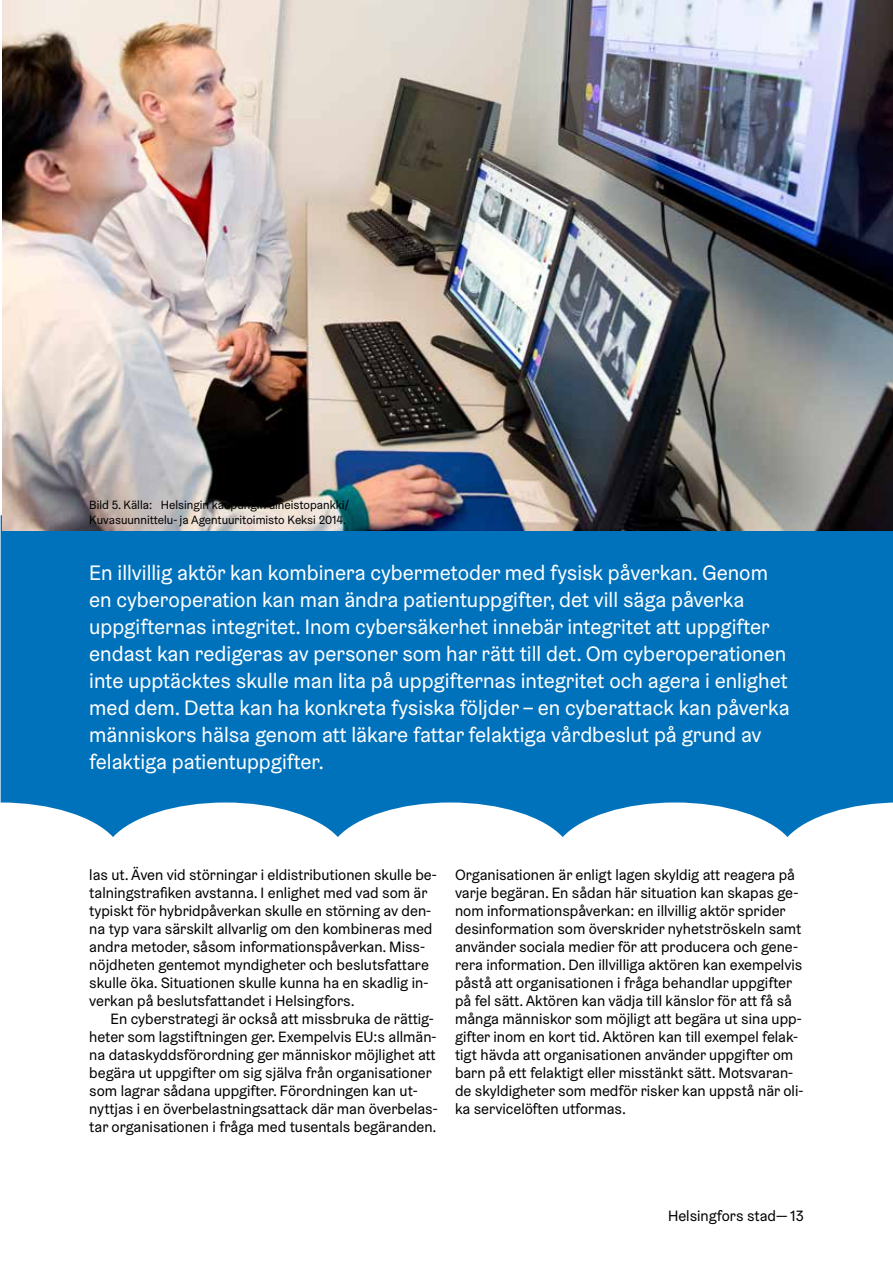
<style>
.page{position:relative;width:893px;height:1263px;background:#fff}
.page>*{position:absolute;margin:0;border:0;box-sizing:border-box;transform-origin:0 0}
.t1{font:21px/27px "Helsinki Grotesk";color:#fff}
.t2{font:15px/18px "Helsinki Grotesk";color:#000}
.t3{font:12px/15px "Helsinki Grotesk";color:#000}
</style>
<div class="page">
<svg style="left:1px;top:515px;width:892px;height:322px;background:#147dc1"></svg>
<img style="left:2px;top:0;width:891px;height:531px">
<p class="t3" style="left:89px;top:497px;width:261px">Bild 5. Källa: Helsingin kaupungin aineistopankki/<br>Kuvasuunnittelu- ja Agentuuritoimisto Keksi 2014.</p>
<p class="t1" style="left:89px;top:559px;width:702px">En illvillig aktör kan kombinera cybermetoder med fysisk påverkan. Genom en cyberoperation kan man ändra patientuppgifter, det vill säga påverka uppgifternas integritet. Inom cybersäkerhet innebär integritet att uppgifter endast kan redigeras av personer som har rätt till det. Om cyberoperationen inte upptäcktes skulle man lita på uppgifternas integritet och agera i enlighet med dem. Detta kan ha konkreta fysiska följder – en cyberattack kan påverka människors hälsa genom att läkare fattar felaktiga vårdbeslut på grund av felaktiga patientuppgifter.</p>
<p class="t2" style="left:89px;top:865px;width:349px">las ut. Även vid störningar i eldistributionen skulle be&shy;talningstrafiken avstanna. I enlighet med vad som är typiskt för hybridpåverkan skulle en störning av den&shy;na typ vara särskilt allvarlig om den kombineras med andra metoder, såsom informationspåverkan. Miss&shy;nöjdheten gentemot myndigheter och beslutsfattare skulle öka. Situationen skulle kunna ha en skadlig in&shy;verkan på beslutsfattandet i Helsingfors.</p>
<p class="t2" style="left:89px;top:1009px;width:350px;text-indent:21px">En cyberstrategi är också att missbruka de rättig&shy;heter som lagstiftningen ger. Exempelvis EU:s allmän&shy;na dataskyddsförordning ger människor möjlighet att begära ut uppgifter om sig själva från organisationer som lagrar sådana uppgifter. Förordningen kan ut&shy;nyttjas i en överbelastningsattack där man överbelas&shy;tar organisationen i fråga med tusentals begäranden.</p>
<p class="t2" style="left:455px;top:865px;width:350px">Organisationen är enligt lagen skyldig att reagera på varje begäran. En sådan här situation kan skapas ge&shy;nom informationspåverkan: en illvillig aktör sprider desinformation som överskrider nyhetströskeln samt använder sociala medier för att producera och gene&shy;rera information. Den illvilliga aktören kan exempelvis påstå att organisationen i fråga behandlar uppgifter på fel sätt. Aktören kan vädja till känslor för att få så många människor som möjligt att begära ut sina upp&shy;gifter inom en kort tid. Aktören kan till exempel felak&shy;tigt hävda att organisationen använder uppgifter om barn på ett felaktigt eller misstänkt sätt. Motsvaran&shy;de skyldigheter som medför risker kan uppstå när oli&shy;ka servicelöften utformas.</p>
<p class="t2" style="left:668px;top:1206px;width:137px">Helsingfors stad— 13</p>
</div>
